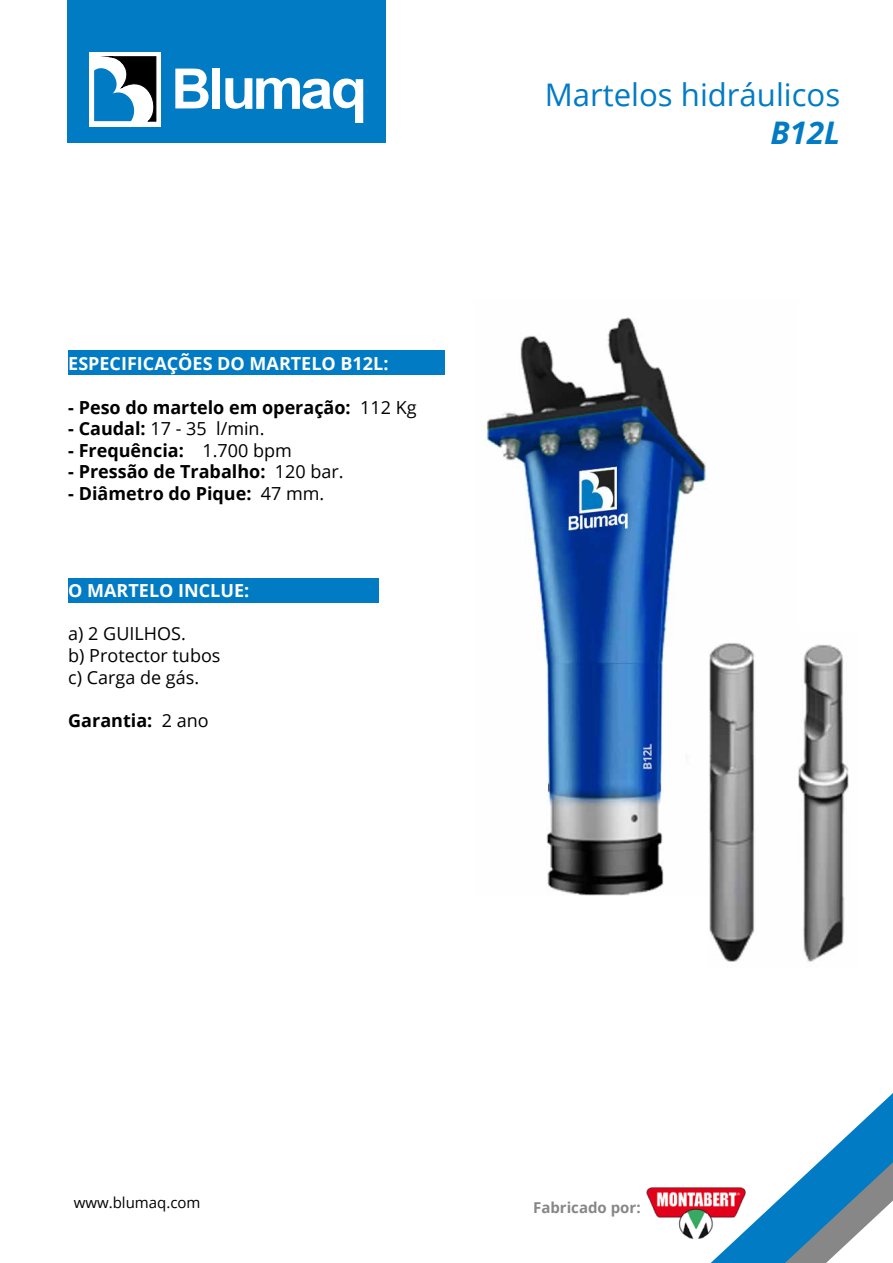
<style>
.page{position:relative;width:893px;height:1263px;background:#fff}
.page>*{position:absolute;margin:0;border:0;box-sizing:border-box;transform-origin:0 0}
.t1{font:31.2px "Open Sans";color:#007bc4}
.t2{font:italic 700 31.2px "Open Sans";color:#007bc4}
.t3{font:700 18px "Open Sans";color:#000}
.t4{font:18px/21.6px "Open Sans";color:#000}
.t5{font:700 18px "Open Sans";color:#fff}
.t6{font:15px "Open Sans";color:#000}
.t7{font:700 15px "Open Sans";color:#878787}
.s1{font-weight:400}
.s2{font-weight:700}
</style>
<div class="page">
<img style="left:646px;top:1187px;width:65px;height:52px">
<div style="left:67px;top:0;width:318px;height:142px;background:#007bc4"></div>
<svg style="left:711px;top:1093px;width:182px;height:170px"></svg>
<div style="left:90px;top:52px;width:71px;height:74px;background:#fff"></div>
<svg style="left:94px;top:57px;width:63px;height:64px"></svg>
<div style="left:212px;top:69px;width:8px;height:40px;background:#fff"></div>
<svg style="left:175px;top:69px;width:34px;height:39px"></svg>
<svg style="left:225px;top:78px;width:138px;height:45px"></svg>
<img style="left:482px;top:317px;width:224px;height:578px">
<img style="left:709px;top:643px;width:140px;height:319px">
<div style="left:68px;top:578px;width:310px;height:24px;background:#007bc4"></div>
<div style="left:68px;top:351px;width:377px;height:24px;background:#007bc4"></div>
<p class="t5" style="left:68px;top:351px;width:322px">ESPECIFICAÇÕES DO MARTELO B12L:</p>
<p class="t3" style="left:68px;top:394px;width:350px">- Peso do martelo em operação: <span class="s1">112 Kg</span></p>
<p class="t4" style="left:68px;top:417px;width:198px"><span class="s2">- Caudal:</span> 17 - 35 l/min.</p>
<p class="t3" style="left:68px;top:437px;width:225px">- Frequência: <span class="s1">1.700 bpm</span></p>
<p class="t3" style="left:68px;top:459px;width:277px">- Pressão de Trabalho: <span class="s1">120 bar.</span></p>
<p class="t3" style="left:68px;top:481px;width:258px">- Diâmetro do Pique: <span class="s1">47 mm.</span></p>
<p class="t5" style="left:68px;top:578px;width:183px">O MARTELO INCLUE:</p>
<p class="t4" style="left:68px;top:622px;width:154px">a) 2 GUILHOS.<br>b) Protector tubos c) Carga de gás.</p>
<p class="t3" style="left:68px;top:707px;width:142px">Garantia: <span class="s1">2 ano</span></p>
<h1 class="t1" style="left:545px;top:74px;width:297px">Martelos hidráulicos</h1>
<h1 class="t2" style="left:771px;top:110px;width:71px">B12L</h1>
<p class="t6" style="left:74px;top:1192px;width:128px">www.blumaq.com</p>
<p class="t7" style="left:533px;top:1197px;width:109px">Fabricado por:</p>
</div>
